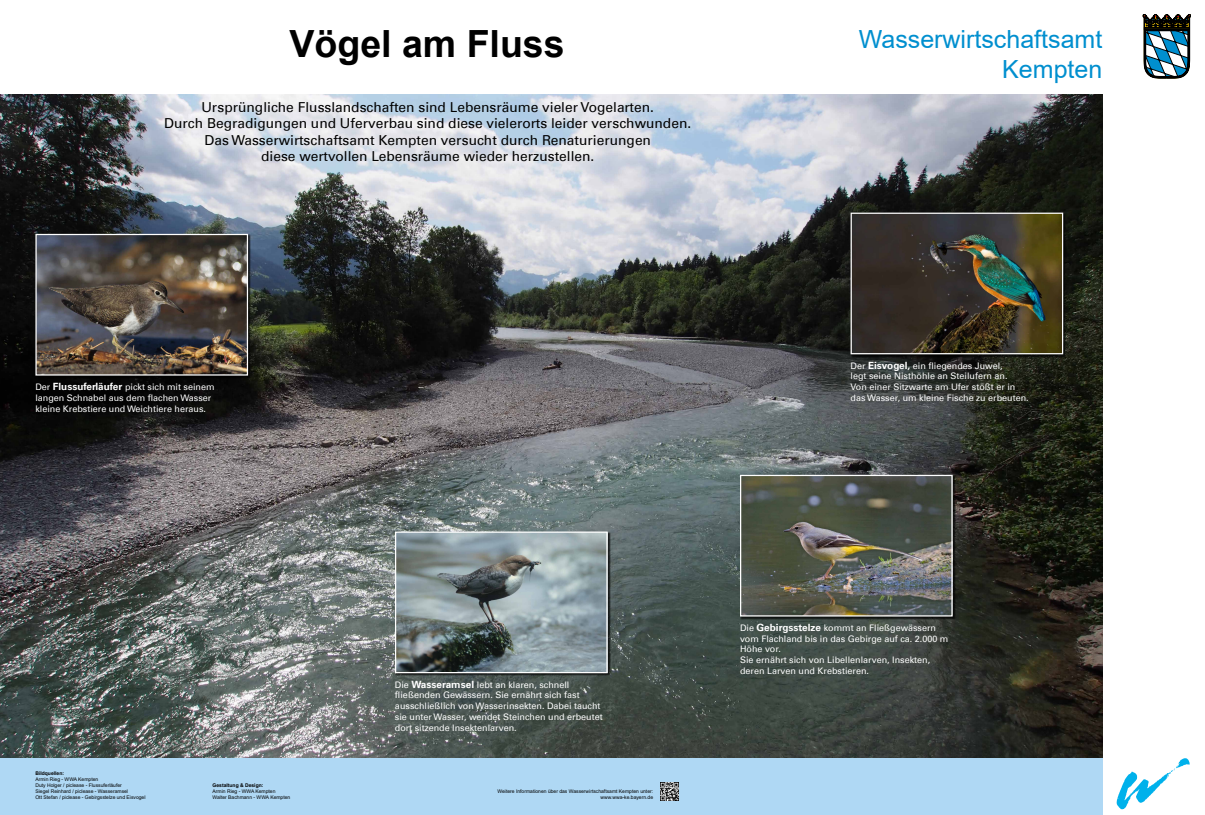
<style>
.page{position:relative;width:1205px;height:815px;background:#fff}
.page>*{position:absolute;margin:0;border:0;box-sizing:border-box;transform-origin:0 0}
.t1{font:700 37.5px "Arial";color:#000}
.t2{font:25px/30px "Arial";color:#008fcf;text-align:right}
.t3{font:13.75px/16.5px "Univers Com 55 Roman";color:#000;text-align:center}
.t4{font:9px/10.8px "Univers Com 55 Roman";color:#fff}
.t5{font:5px/6px "Arial";color:#000}
.t6{font:700 5px "Arial";color:#000}
.s1{font-family:"Univers Com 65";font-weight:700;font-size:10px}
</style>
<div class="page">
<img style="left:0;top:95px;width:1102px;height:663px">
<div style="left:36px;top:234px;width:215px;height:145px;background:#000;opacity:.75"></div>
<img style="left:37px;top:236px;width:209px;height:138px">
<div style="left:35px;top:234px;width:213px;height:142px;border:1px solid #fff"></div>
<div style="left:740px;top:475px;width:216px;height:145px;background:#000;opacity:.75"></div>
<img style="left:742px;top:477px;width:208px;height:138px">
<div style="left:740px;top:475px;width:212px;height:142px;border:1px solid #fff"></div>
<div style="left:851px;top:213px;width:215px;height:144px;background:#000;opacity:.75"></div>
<img style="left:852px;top:215px;width:209px;height:137px">
<div style="left:850px;top:213px;width:213px;height:141px;border:1px solid #fff"></div>
<svg style="left:1116px;top:758px;width:73px;height:51px"></svg>
<svg style="left:1143px;top:14px;width:47px;height:64px"></svg>
<div style="left:395px;top:532px;width:216px;height:144px;background:#000;opacity:.75"></div>
<img style="left:397px;top:533px;width:209px;height:138px">
<div style="left:395px;top:531px;width:213px;height:142px;border:1px solid #fff"></div>
<div style="left:0;top:758px;width:1102px;height:57px;background:#afd8f4"></div>
<img style="left:660px;top:783px;width:18px;height:17px">
<h1 class="t1" style="left:289px;top:17px;width:277px">Vögel am Fluss</h1>
<p class="t3" style="left:164px;top:99px;width:528px">Ursprüngliche Flusslandschaften sind Lebensräume vieler Vogelarten.<br>Durch Begradigungen und Uferverbau sind diese vielerorts leider verschwunden.<br>Das Wasserwirtschaftsamt Kempten versucht durch Renaturierungen<br>diese wertvollen Lebensräume wieder herzustellen.</p>
<p class="t4" style="left:35px;top:381px;width:181px">Der <span class="s1">Flussuferläufer</span> pickt sich mit seinem langen Schnabel aus dem flachen Wasser kleine Krebstiere und Weichtiere heraus.</p>
<h2 class="t2" style="left:859px;top:24px;width:245px">Wasserwirtschaftsamt<br>Kempten</h2>
<p class="t4" style="left:850px;top:360px;width:180px">Der <span class="s1">Eisvogel,</span> ein fliegendes Juwel,<br>legt seine Nisthöhle an Steilufern an.<br>Von einer Sitzwarte am Ufer stößt er in das Wasser, um kleine Fische zu erbeuten.</p>
<p class="t6" style="left:35px;top:770px;width:30px">Bildquellen:</p>
<p class="t5" style="left:35px;top:776px;width:112px">Armin Rieg - WWA Kempten<br>Duty Holger / piclease - Flussuferläufer<br>Siegel Reinhard / piclease - Wasseramsel<br>Ott Stefan / piclease - Gebirgsstelze und Eisvogel</p>
<p class="t6" style="left:213px;top:782px;width:52px">Gestaltung &amp; Design:</p>
<p class="t5" style="left:213px;top:788px;width:79px">Armin Rieg - WWA Kempten<br>Walter Bachmann - WWA Kempten</p>
<p class="t4" style="left:395px;top:679px;width:209px">Die <span class="s1">Wasseramsel</span> lebt an klaren, schnell fließenden Gewässern. Sie ernährt sich fast ausschließlich von Wasserinsekten. Dabei taucht sie unter Wasser, wendet Steinchen und erbeutet dort sitzende Insektenlarven.</p>
<p class="t5" style="left:497px;top:788px;width:157px;text-align:right">Weitere Informationen über das Wasserwirtschaftsamt Kempten unter: www.wwa-ke.bayern.de</p>
<p class="t4" style="left:740px;top:622px;width:210px">Die <span class="s1">Gebirgsstelze</span> kommt an Fließgewässern vom Flachland bis in das Gebirge auf ca. 2.000 m Höhe vor.<br>Sie ernährt sich von Libellenlarven, Insekten, deren Larven und Krebstieren.</p>
</div>
